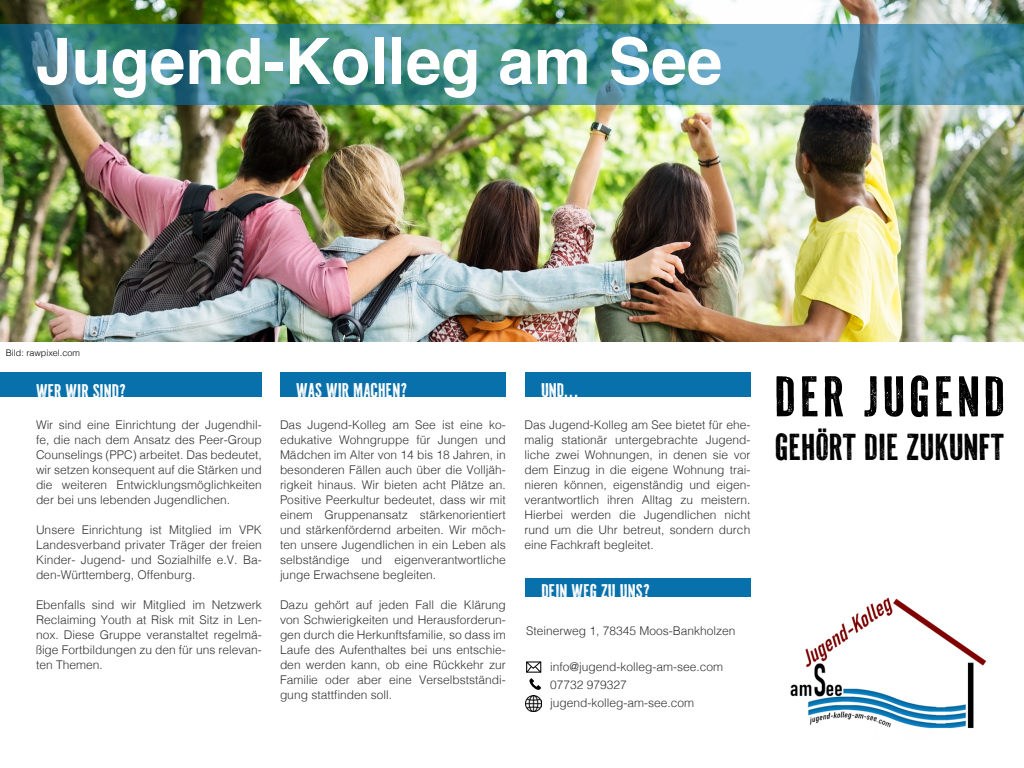
<style>
.page{position:relative;width:1024px;height:768px;background:#fff}
.page>*{position:absolute;margin:0;border:0;box-sizing:border-box;transform-origin:0 0}
.t1{font:700 64px "Helvetica";color:#fff}
.t2{font:55px "PF Fuel Grime";letter-spacing:.07em;color:#000}
.t3{font:36px "PF Fuel Grime";color:#000}
.t4{font:19px "PF Fuel Grime";color:#fff}
.t5{font:300 12px/15px "Helvetica";color:#333;text-align:justify}
.t6{font:300 9px "Helvetica";color:#000}
</style>
<div class="page">
<img style="left:0;top:0;width:1024px;height:342px">
<svg style="left:0;top:24px;width:1024px;height:80px;background:#4b909a"></svg>
<img style="left:790px;top:597px;width:197px;height:132px">
<div style="left:0;top:372px;width:262px;height:25px;background:#0871ab"></div>
<div style="left:280px;top:372px;width:226px;height:25px;background:#0871ab"></div>
<div style="left:525px;top:372px;width:226px;height:25px;background:#0871ab"></div>
<div style="left:525px;top:578px;width:226px;height:19px;background:#0871ab"></div>
<svg style="left:526px;top:661px;width:16px;height:29px"></svg>
<img style="left:525px;top:695px;width:16px;height:17px">
<p class="t1" style="left:36px;top:10px;width:688px">Jugend-Kolleg am See</p>
<p class="t6" style="left:6px;top:345px;width:76px">Bild: rawpixel.com</p>
<p class="t4" style="left:36px;top:380px;width:92px">WER WIR SIND?</p>
<p class="t4" style="left:296px;top:380px;width:113px">WAS WIR MACHEN?</p>
<p class="t4" style="left:541px;top:380px;width:39px">UND…</p>
<p class="t5" style="left:36px;top:417px;width:227px">Wir sind eine Einrichtung der Jugendhil&shy;fe, die nach dem Ansatz des Peer-Group Counselings (PPC) arbeitet. Das bedeutet, wir setzen konsequent auf die Stärken und die weiteren Entwicklungsmöglichkeiten der bei uns lebenden Jugendlichen.</p>
<p class="t5" style="left:36px;top:522px;width:227px">Unsere Einrichtung ist Mitglied im VPK Landesverband privater Träger der freien Kinder- Jugend- und Sozialhilfe e.V. Ba&shy;den-Württemberg, Offenburg.</p>
<p class="t5" style="left:36px;top:597px;width:227px">Ebenfalls sind wir Mitglied im Netzwerk Reclaiming Youth at Risk mit Sitz in Len&shy;nox. Diese Gruppe veranstaltet regelmä&shy;ßige Fortbildungen zu den für uns relevan&shy;ten Themen.</p>
<p class="t5" style="left:280px;top:417px;width:227px">Das Jugend-Kolleg am See ist eine ko&shy;edukative Wohngruppe für Jungen und Mädchen im Alter von 14 bis 18 Jahren, in besonderen Fällen auch über die Volljäh&shy;rigkeit hinaus. Wir bieten acht Plätze an.<br>Positive Peerkultur bedeutet, dass wir mit einem Gruppenansatz stärkenorientiert und stärkenfördernd arbeiten. Wir möch&shy;ten unsere Jugendlichen in ein Leben als selbständige und eigenverantwortliche junge Erwachsene begleiten.</p>
<p class="t5" style="left:280px;top:597px;width:227px">Dazu gehört auf jeden Fall die Klärung von Schwierigkeiten und Herausforderun&shy;gen durch die Herkunftsfamilie, so dass im Laufe des Aufenthaltes bei uns entschie&shy;den werden kann, ob eine Rückkehr zur Familie oder aber eine Verselbstständi&shy;gung stattfinden soll.</p>
<p class="t5" style="left:525px;top:417px;width:227px">Das Jugend-Kolleg am See bietet für ehe&shy;malig stationär untergebrachte Jugend&shy;liche zwei Wohnungen, in denen sie vor dem Einzug in die eigene Wohnung trai&shy;nieren können, eigenständig und eigen&shy;verantwortlich ihren Alltag zu meistern.<br>Hierbei werden die Jugendlichen nicht rund um die Uhr betreut, sondern durch eine Fachkraft begleitet.</p>
<p class="t4" style="left:541px;top:580px;width:110px">DEIN WEG ZU UNS?</p>
<p class="t5" style="left:526px;top:623px;width:211px">Steinerweg 1, 78345 Moos-Bankholzen</p>
<p class="t5" style="left:550px;top:659px;width:174px">info@jugend-kolleg-am-see.com</p>
<p class="t5" style="left:550px;top:677px;width:78px">07732 979327</p>
<p class="t5" style="left:550px;top:695px;width:146px">jugend-kolleg-am-see.com</p>
<p class="t2" style="left:775px;top:365px;width:232px">DER JUGEND</p>
<p class="t3" style="left:775px;top:426px;width:231px">GEHÖRT DIE ZUKUNFT</p>
</div>
